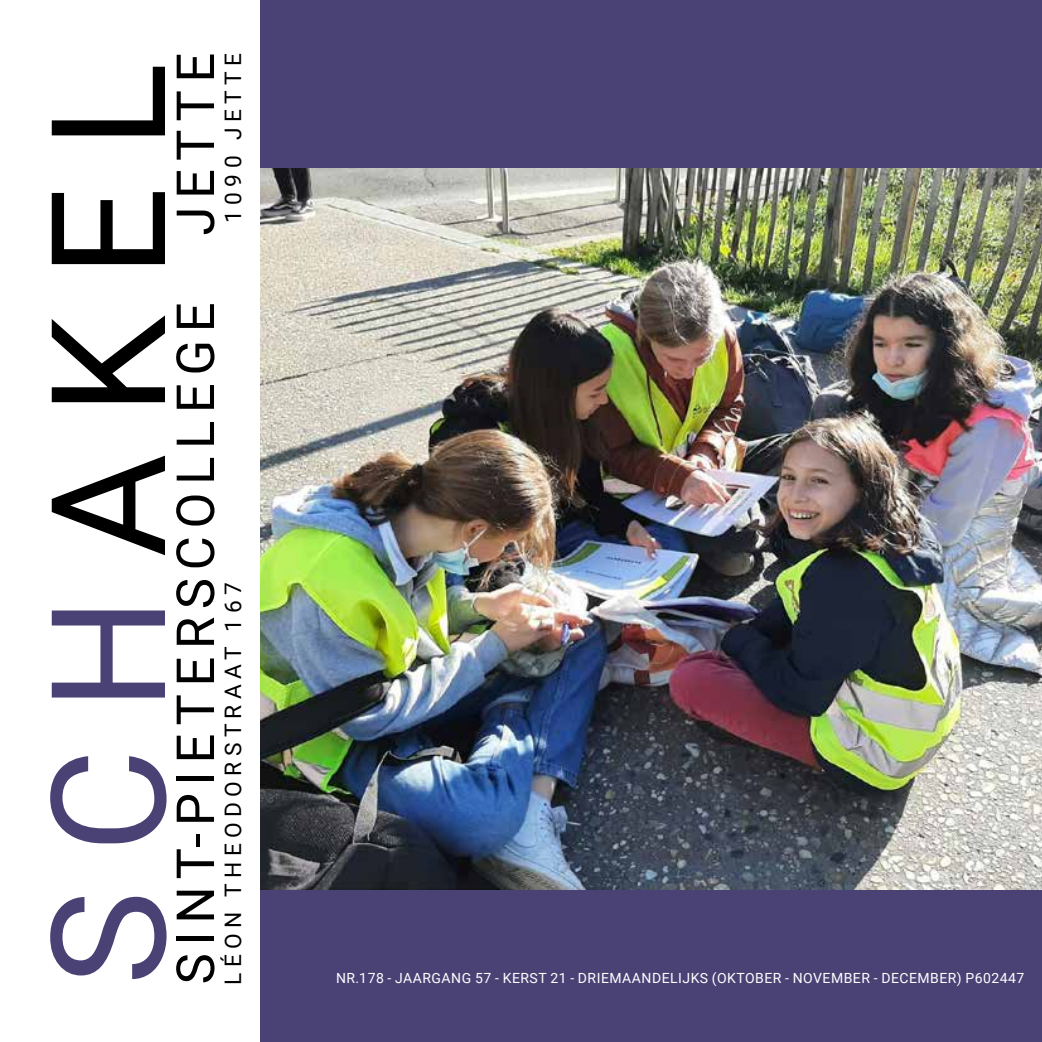
<style>
.page{position:relative;width:1042px;height:1042px;background:#fff}
.page>*{position:absolute;margin:0;border:0;box-sizing:border-box;transform-origin:0 0}
.t1{font:159.25px "Roboto";letter-spacing:.24em;color:#000}
.t2{font:52.5px "Roboto";letter-spacing:.145em;color:#000}
.t3{font:22.75px "Roboto";letter-spacing:.235em;color:#000}
.t4{font:14px "Roboto";letter-spacing:.035em;color:#fff}
.s1{color:#4a4275}
</style>
<div class="page">
<div style="left:259px;top:0;width:783px;height:1042px;background:#4a4275"></div>
<img style="left:260px;top:169px;width:782px;height:720px">
<h1 class="t1" style="left:-3px;top:985px;width:924px;rotate:-90deg"><span class="s1">SCH</span>AKEL</h1>
<h2 class="t2" style="left:159px;top:235px;width:184px;rotate:-90deg">JETTE</h2>
<h3 class="t3" style="left:217px;top:223px;width:172px;rotate:-90deg">1090 JETTE</h3>
<h2 class="t2" style="left:159px;top:984px;width:683px;rotate:-90deg">SINT-PIETERSCOLLEGE</h2>
<h3 class="t3" style="left:217px;top:985px;width:404px;rotate:-90deg">LÉON THEODORSTRAAT 167</h3>
<p class="t4" style="left:336px;top:968px;width:690px">NR.178 - JAARGANG 57 - KERST 21 - DRIEMAANDELIJKS (OKTOBER - NOVEMBER - DECEMBER) P602447</p>
</div>
